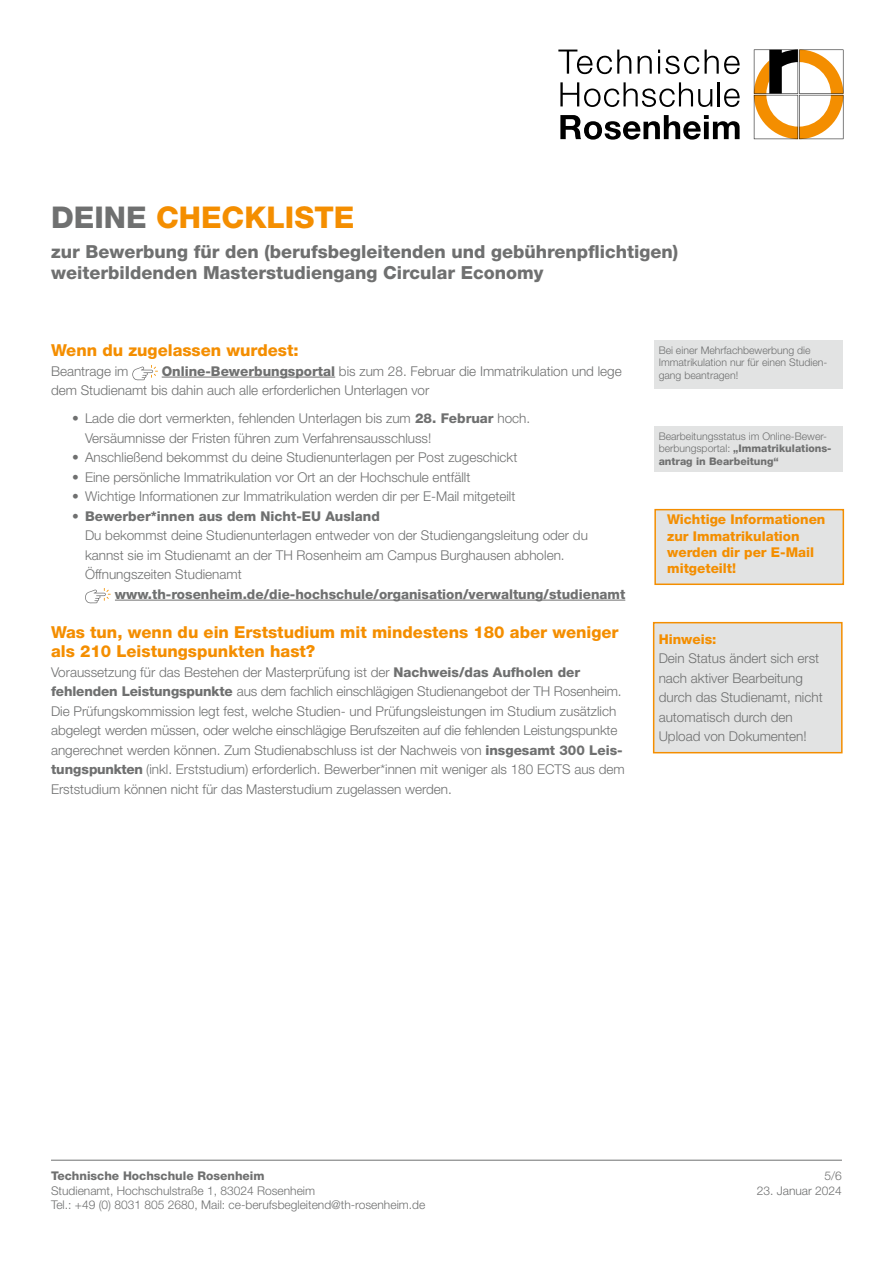
<style>
.page{position:relative;width:893px;height:1263px;background:#fff}
.page>*{position:absolute;margin:0;border:0;box-sizing:border-box;transform-origin:0 0}
.t1{font:800 30px "Helvetica Neue LT Pro";color:#f48e00}
.t2{font:800 18px/21.6px "Helvetica Neue LT Pro";color:#6f7070}
.t3{font:800 16.5px/19.5px "Helvetica Neue LT Pro";color:#f48e00}
.t4{font:300 13.5px/19.5px "Helvetica Neue LT Pro";color:#6f7070}
.t5{font:800 13.5px "Helvetica Neue LT Pro";color:#6f7070}
.t6{font:800 13.5px/16.2px "Helvetica Neue LT Pro";color:#f48e00}
.t7{font:300 12px/14.4px "Helvetica Neue LT Pro";color:#6f7070}
.t8{font:800 12px "Helvetica Neue LT Pro";color:#6f7070}
.t9{font:300 10.5px/12.6px "Helvetica Neue LT Pro";color:#6f7070}
.s1{color:#6f7070}
.s2{font-weight:800}
</style>
<div class="page">
<svg style="left:560px;top:82px;width:152px;height:25px"></svg>
<hr style="left:718px;top:82px;width:2px;height:24px;background:#000">
<svg style="left:724px;top:89px;width:16px;height:18px"></svg>
<svg style="left:560px;top:115px;width:180px;height:25px"></svg>
<svg style="left:558px;top:50px;width:73px;height:24px"></svg>
<svg style="left:638px;top:56px;width:14px;height:18px"></svg>
<svg style="left:658px;top:50px;width:41px;height:24px"></svg>
<svg style="left:705px;top:50px;width:35px;height:24px"></svg>
<svg style="left:754px;top:50px;width:89px;height:89px"></svg>
<hr style="left:51px;top:1160px;width:791px;height:1px;background:#6f7070">
<hr style="left:162px;top:377px;width:173px;height:1px;background:#6f7070">
<hr style="left:115px;top:600px;width:510px;height:1px;background:#6f7070">
<svg style="left:132px;top:365px;width:26px;height:15px"></svg>
<svg style="left:85px;top:588px;width:26px;height:15px"></svg>
<div style="left:654px;top:623px;width:188px;height:130px;background:#e2e3e3"></div>
<div style="left:653px;top:622px;width:190px;height:131px;border:2px solid #f48e00"></div>
<div style="left:654px;top:426px;width:189px;height:46px;background:#e2e3e3"></div>
<div style="left:655px;top:510px;width:188px;height:74px;background:#e2e3e3"></div>
<div style="left:654px;top:509px;width:190px;height:76px;border:2px solid #f48e00"></div>
<div style="left:654px;top:340px;width:189px;height:49px;background:#e2e3e3"></div>
<h1 class="t1" style="left:51px;top:199px;width:305px"><span class="s1">DEINE</span> CHECKLISTE</h1>
<h2 class="t2" style="left:51px;top:241px;width:629px">zur Bewerbung für den (berufsbegleitenden und gebührenpflichtigen) weiterbildenden Masterstudiengang Circular Economy</h2>
<p class="t3" style="left:51px;top:341px;width:249px">Wenn du zugelassen wurdest:</p>
<p class="t4" style="left:51px;top:361px;width:79px">Beantrage im</p>
<p class="t4" style="left:51px;top:361px;width:572px;text-indent:111px"><span class="s2">Online-Bewerbungsportal</span> bis zum 28. Februar die Immatrikulation und lege dem Studienamt bis dahin auch alle erforderlichen Unterlagen vor</p>
<p class="t4" style="left:85px;top:408px;width:447px;text-indent:-13px">• Lade die dort vermerkten, fehlenden Unterlagen bis zum <span class="s2">28. Februar</span> hoch.<br>Versäumnisse der Fristen führen zum Verfahrensausschluss!</p>
<p class="t4" style="left:72px;top:447px;width:447px">• Anschließend bekommst du deine Studienunterlagen per Post zugeschickt</p>
<p class="t4" style="left:72px;top:467px;width:400px">• Eine persönliche Immatrikulation vor Ort an der Hochschule entfällt</p>
<p class="t4" style="left:72px;top:486px;width:445px">• Wichtige Informationen zur Immatrikulation werden dir per E-Mail mitgeteilt</p>
<p class="t5" style="left:72px;top:508px;width:309px">• Bewerber*innen aus dem Nicht-EU Ausland</p>
<p class="t4" style="left:85px;top:525px;width:504px">Du bekommst deine Studienunterlagen entweder von der Studiengangsleitung oder du kannst sie im Studienamt an der TH Rosenheim am Campus Burghausen abholen.<br>Öffnungszeiten Studienamt</p>
<p class="t5" style="left:115px;top:586px;width:512px">www.th-rosenheim.de/die-hochschule/organisation/verwaltung/studienamt</p>
<p class="t3" style="left:51px;top:622px;width:569px">Was tun, wenn du ein Erststudium mit mindestens 180 aber weniger als 210 Leistungspunkten hast?</p>
<p class="t4" style="left:51px;top:662px;width:575px">Voraussetzung für das Bestehen der Masterprüfung ist der <span class="s2">Nachweis/das Aufholen der fehlenden Leistungspunkte</span> aus dem fachlich einschlägigen Studienangebot der TH Rosenheim.<br>Die Prüfungskommission legt fest, welche Studien- und Prüfungsleistungen im Studium zusätzlich abgelegt werden müssen, oder welche einschlägige Berufszeiten auf die fehlenden Leistungspunkte angerechnet werden können. Zum Studienabschluss ist der Nachweis von <span class="s2">insgesamt 300 Leis&shy;tungspunkten</span> (inkl. Erststudium) erforderlich. Bewerber*innen mit weniger als 180 ECTS aus dem Erststudium können nicht für das Masterstudium zugelassen werden.</p>
<p class="t9" style="left:659px;top:343px;width:170px">Bei einer Mehrfachbewerbung die<br>Immatrikulation nur für einen Studien&shy;gang beantragen!</p>
<p class="t9" style="left:659px;top:429px;width:174px">Bearbeitungsstatus im Online-Bewer&shy;berbungsportal: <span class="s2">„Immatrikulations&shy;antrag in Bearbeitung“</span></p>
<p class="t6" style="left:667px;top:511px;width:160px">Wichtige Informationen zur Immatrikulation werden dir per E-Mail mitgeteilt!</p>
<p class="t6" style="left:659px;top:631px;width:59px">Hinweis:</p>
<p class="t4" style="left:659px;top:648px;width:166px">Dein Status ändert sich erst nach aktiver Bearbeitung durch das Studienamt, nicht automatisch durch den<br>Upload von Dokumenten!</p>
<p class="t7" style="left:825px;top:1169px;width:19px">5/6</p>
<p class="t8" style="left:51px;top:1169px;width:215px">Technische Hochschule Rosenheim</p>
<p class="t7" style="left:51px;top:1183px;width:376px">Studienamt, Hochschulstraße 1, 83024 Rosenheim<br>Tel.: +49 (0) 8031 805 2680, Mail: ce-berufsbegleitend@th-rosenheim.de</p>
<p class="t7" style="left:757px;top:1183px;width:87px">23. Januar 2024</p>
</div>
